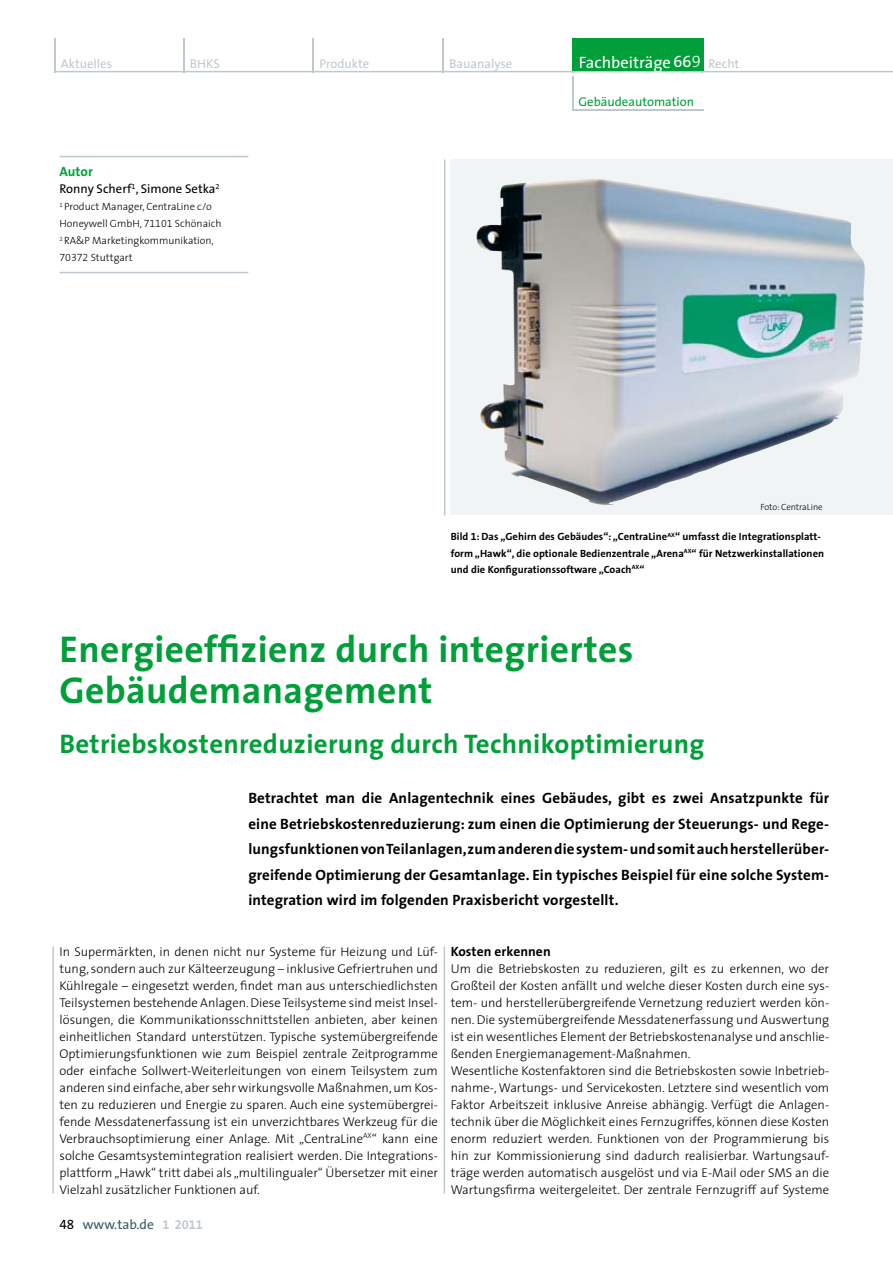
<style>
.page{position:relative;width:893px;height:1263px;background:#fff}
.page>*{position:absolute;margin:0;border:0;box-sizing:border-box;transform-origin:0 0}
.t1{font:700 37.5px/40.5px "The Sans";letter-spacing:.01em;color:#009f3a}
.t2{font:700 27px "The Sans";letter-spacing:.01em;color:#009f3a}
.t3{font:16.5px "The Sans";color:#fff}
.t4{font:700 15px/25.5px "The Sans";letter-spacing:.01em;color:#000;text-align:justify}
.t5{font:13.5px "The Sans";color:#395865}
.t6{font:700 13.5px "The Sans";letter-spacing:.005em;color:#000}
.t7{font:700 13.5px "The Sans";color:#009f3a}
.t8{font:300 12.75px/17px "The Sans";color:#000;text-align:justify}
.t9{font:12.75px "The Sans";color:#bec9cf}
.t10{font:12.75px "The Sans";color:#000}
.t11{font:12.75px "The Sans";color:#009f3a}
.t12{font:700 10.5px/16.2px "The Sans";letter-spacing:.005em;color:#000}
.t13{font:300 10.5px/17px "The Sans";color:#000}
.t14{font:300 9px "The Sans";color:#000}
.s1{font-family:"The Sans Light Expert";font-weight:400}
.s2{font-family:"The Sans Expert"}
.s3{font-family:"The Sans Light Expert"}
.s4{font-family:"The Sans Bold Expert";font-weight:400}
.s5{font-family:"The Sans Expert";color:#000}
.s6{font-family:"The Sans Bold Expert";font-size:12.75px;color:#bec9cf}
</style>
<div class="page">
<hr style="left:313px;top:38px;width:1px;height:34px;background:#bec9cf">
<hr style="left:183px;top:38px;width:1px;height:34px;background:#bec9cf">
<hr style="left:54px;top:71px;width:839px;height:1px;background:#bec9cf">
<hr style="left:54px;top:38px;width:2px;height:34px;background:#bec9cf">
<hr style="left:442px;top:38px;width:2px;height:34px;background:#bec9cf">
<hr style="left:572px;top:77px;width:1px;height:34px;background:#bec9cf">
<hr style="left:572px;top:109px;width:131px;height:2px;background:#bec9cf">
<div style="left:572px;top:38px;width:131px;height:33px;background:#009f3a"></div>
<hr style="left:444px;top:947px;width:1px;height:246px;background:#bec9cf">
<hr style="left:60px;top:272px;width:188px;height:1px;background:#bec9cf">
<div style="left:451px;top:159px;width:442px;height:356px;background:#f1f4f5"></div>
<img style="left:476px;top:178px;width:389px;height:327px">
<hr style="left:444px;top:159px;width:1px;height:356px;background:#bec9cf">
<hr style="left:52px;top:947px;width:2px;height:246px;background:#bec9cf">
<hr style="left:60px;top:156px;width:188px;height:1px;background:#bec9cf">
<p class="t9" style="left:61px;top:55px;width:53px">Aktuelles</p>
<p class="t9" style="left:190px;top:55px;width:32px">BHKS</p>
<p class="t9" style="left:319px;top:55px;width:51px">Produkte</p>
<p class="t7" style="left:60px;top:163px;width:35px">Autor</p>
<p class="t10" style="left:60px;top:181px;width:162px">Ronny Scherf<sup>1</sup>, Simone Setka<sup>2</sup></p>
<p class="t13" style="left:60px;top:198px;width:164px"><sup>1</sup> Product Manager, CentraLine c/o<br>Honeywell GmbH, <span class="s1">71101</span> Schönaich<br><sup>2</sup> RA&amp;P Marketingkommunikation,<br><span class="s1">70372</span> Stuttgart</p>
<p class="t9" style="left:449px;top:55px;width:65px">Bauanalyse</p>
<p class="t3" style="left:579px;top:51px;width:123px">Fachbeiträge <span class="s2">66</span><span class="s3">9</span></p>
<p class="t11" style="left:579px;top:93px;width:117px">Gebäudeautomation</p>
<p class="t9" style="left:709px;top:55px;width:32px">Recht</p>
<p class="t14" style="left:760px;top:501px;width:64px">Foto: CentraLine</p>
<p class="t12" style="left:451px;top:529px;width:375px">Bild <span class="s4">1</span>: Das „Gehirn des Gebäudes“: „CentraLine<sup>AX</sup>“ umfasst die Integrationsplatt&shy;form „Hawk“, die optionale Bedienzentrale „Arena<sup>AX</sup>“ für Netzwerkinstallationen und die Konfigurationssoftware „Coach<sup>AX</sup>“</p>
<h1 class="t1" style="left:60px;top:630px;width:575px">Energieeffizienz durch integriertes<br>Gebäudemanagement</h1>
<h2 class="t2" style="left:60px;top:726px;width:646px">Betriebskostenreduzierung durch Technikoptimierung</h2>
<p class="t4" style="left:248px;top:786px;width:582px">Betrachtet man die Anlagentechnik eines Gebäudes, gibt es zwei Ansatzpunkte für eine Be-triebskostenreduzierung: zum einen die Optimierung der Steuerungs- und Rege&shy;lungsfunktionen von Teilanlagen, zum anderen die system- und somit auch herstellerüber&shy;greifende Optimierung der Gesamtanlage. Ein typisches Beispiel für eine solche System&shy;integration wird im folgenden Praxisbericht vorgestellt.</p>
<p class="t8" style="left:60px;top:943px;width:380px">In Supermärkten, in denen nicht nur Systeme für Heizung und Lüf&shy;tung, sondern auch zur Kälteerzeugung – inklusive Gefriertruhen und Kühlregale – eingesetzt werden, findet man aus unterschiedlichsten Teilsystemen bestehende Anlagen. Diese Teilsysteme sind meist Insel&shy;lösungen, die Kommunikationsschnittstellen anbieten, aber keinen einheitlichen Standard unterstützen. Typische systemübergreifende Optimierungsfunktionen wie zum Beispiel zentrale Zeitprogramme oder einfache Sollwert-Weiterleitungen von einem Teilsystem zum anderen sind einfache, aber sehr wirkungsvolle Maßnahmen, um Kos&shy;ten zu reduzieren und Energie zu sparen. Auch eine systemübergrei&shy;fende Messdatenerfassung ist ein unverzichtbares Werkzeug für die Verbrauchsoptimierung einer Anlage. Mit „CentraLine<sup>AX</sup>“ kann eine solche Gesamtsystemintegration realisiert werden. Die Integrations&shy;plattform „Hawk“ tritt dabei als „multilingualer“ Übersetzer mit einer Vielzahl zusätzlicher Funktionen auf.</p>
<p class="t6" style="left:451px;top:943px;width:101px">Kosten erkennen</p>
<p class="t8" style="left:451px;top:960px;width:380px;text-align:left">Um die Betriebskosten zu reduzieren, gilt es zu erkennen, wo der Großteil der Kosten anfällt und welche dieser Kosten durch eine sys&shy;tem- und herstellerübergreifende Vernetzung reduziert werden kön&shy;nen. Die systemübergreifende Messdatenerfassung und Auswertung ist ein wesentliches Element der Betriebskostenanalyse und anschlie&shy;ßenden Energiemanagement-Maßnahmen.<br>Wesentliche Kostenfaktoren sind die Betriebskosten sowie Inbetrieb&shy;nahme-, Wartungs- und Servicekosten. Letztere sind wesentlich vom Faktor Arbeitszeit inklusive Anreise abhängig. Verfügt die Anlagen&shy;technik über die Möglichkeit eines Fernzugriffes, können diese Kosten enorm reduziert werden. Funktionen von der Programmierung bis hin zur Kommissionierung sind dadurch realisierbar. Wartungsauf&shy;träge werden automatisch ausgelöst und via E-Mail oder SMS an die Wartungsfirma weitergeleitet. Der zentrale Fernzugriff auf Systeme</p>
<p class="t5" style="left:60px;top:1215px;width:145px"><span class="s5">48</span> www.tab.de <span class="s6">1 2011</span></p>
</div>
